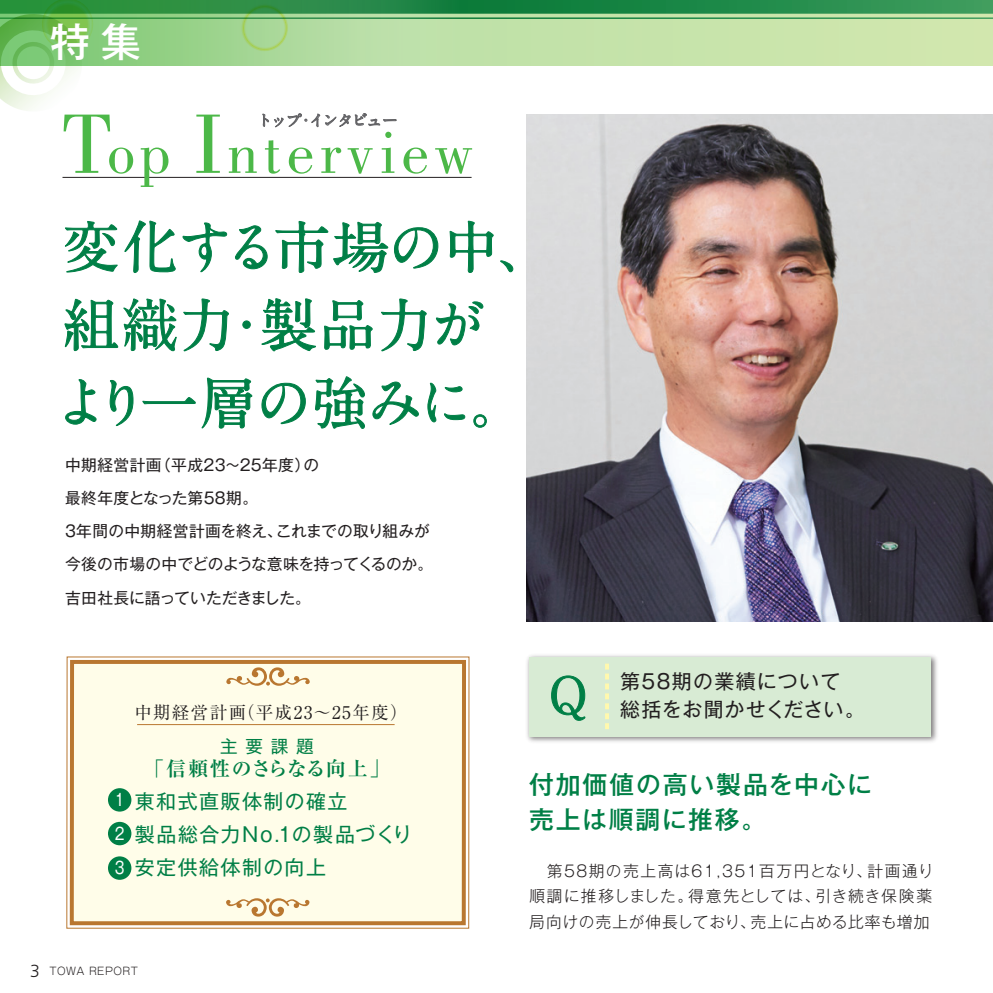
<style>
.page{position:relative;width:993px;height:993px;background:#fff}
.page>*{position:absolute;margin:0;border:0;box-sizing:border-box;transform-origin:0 0}
.t1{font:62.3px "Bodoni Std";letter-spacing:.09em;color:#4cb848}
.t2{font:700 56.7px/77.7px "A1 Mincho Std";letter-spacing:-.02em;color:#007f46}
.t3{font:700 50.75px "A1 Mincho Std";color:#007f46}
.t4{font:500 39.9px "Gothic MB101 Pro";color:#fff}
.t5{font:500 24.85px/35px "Gothic MB101 Pro";letter-spacing:.075em;color:#007f46}
.t6{font:19.95px "Gothic MB101 Pro";letter-spacing:.075em;color:#007f46}
.t7{font:700 19.95px "Ryumin Pro";color:#007f46}
.t8{font:19.95px "Gothic MB101 Pro";letter-spacing:.03em;color:#231f20}
.t9{font:19.95px "Gothic MB101 Pro";letter-spacing:.06em;color:#231f20}
.t10{font:17.5px "Ryumin Pro";letter-spacing:.08em;color:#231f20}
.t11{font:17.5px "Gothic MB101 Pro";color:#007f46}
.t12{font:16.62px/34.1px "Gothic MB101 Pro";color:#fff;text-align:justify;scale:.85 1}
.t13{font:700 16.1px "A1 Mincho Std";letter-spacing:-.075em;color:#636366}
.t14{font:15.75px/33.2px "Gothic MB101 Pro";letter-spacing:.01em;color:#231f20}
.t15{font:300 15.75px/25.7px "Gothic MB101 Pro";letter-spacing:.045em;color:#231f20;text-align:justify}
.t16{font:300 10.5px "Gothic MB101 Pro";letter-spacing:.05em;color:#231f20}
.s1{font-size:87.15px}
.s2{font-family:"Frutiger LT Std";font-size:17.5px}
</style>
<div class="page">
<div style="left:72px;top:661px;width:392px;height:261px;background:#fffde9"></div>
<div style="left:70px;top:659px;width:396px;height:265px;border:4px solid #b97730"></div>
<div style="left:108px;top:787px;width:23px;height:24px;background:#007f46;border-radius:50%"></div>
<div style="left:108px;top:821px;width:23px;height:24px;background:#007f46;border-radius:50%"></div>
<div style="left:108px;top:856px;width:23px;height:23px;background:#007f46;border-radius:50%"></div>
<svg style="left:226px;top:898px;width:83px;height:18px"></svg>
<svg style="left:226px;top:667px;width:83px;height:18px"></svg>
<hr style="left:137px;top:724px;width:257px;height:1px;background:#b97730">
<img style="left:527px;top:655px;width:410px;height:87px">
<div style="left:529px;top:656px;width:401px;height:80px;background:#d8ebd4"></div>
<svg style="left:551px;top:675px;width:34px;height:46px"></svg>
<hr style="left:62px;top:177px;width:409px;height:1px;background:#231f20">
<svg style="left:605px;top:663px;width:3px;height:66px"></svg>
<svg style="left:0;top:0;width:992px;height:127px"></svg>
<svg style="left:65px;top:221px;width:53px;height:51px"></svg>
<svg style="left:124px;top:220px;width:52px;height:53px"></svg>
<svg style="left:182px;top:222px;width:45px;height:50px"></svg>
<svg style="left:235px;top:225px;width:33px;height:44px"></svg>
<svg style="left:275px;top:220px;width:113px;height:53px"></svg>
<svg style="left:394px;top:227px;width:44px;height:41px"></svg>
<svg style="left:449px;top:220px;width:44px;height:53px"></svg>
<svg style="left:500px;top:260px;width:13px;height:12px"></svg>
<svg style="left:64px;top:298px;width:112px;height:54px"></svg>
<svg style="left:183px;top:298px;width:46px;height:53px"></svg>
<div style="left:242px;top:320px;width:8px;height:8px;border:1px solid #007f46;border-radius:50%"></div>
<svg style="left:261px;top:298px;width:55px;height:53px"></svg>
<svg style="left:324px;top:300px;width:48px;height:50px"></svg>
<svg style="left:381px;top:298px;width:45px;height:53px"></svg>
<svg style="left:435px;top:301px;width:48px;height:44px"></svg>
<svg style="left:65px;top:379px;width:32px;height:45px"></svg>
<svg style="left:109px;top:380px;width:24px;height:46px"></svg>
<svg style="left:142px;top:377px;width:110px;height:52px"></svg>
<svg style="left:261px;top:382px;width:45px;height:42px"></svg>
<svg style="left:315px;top:376px;width:50px;height:53px"></svg>
<svg style="left:372px;top:381px;width:47px;height:44px"></svg>
<svg style="left:427px;top:382px;width:38px;height:40px"></svg>
<svg style="left:473px;top:414px;width:14px;height:14px"></svg>
<img style="left:526px;top:114px;width:466px;height:507px">
<h3 class="t4" style="left:50px;top:8px;width:92px">特集</h3>
<p class="t13" style="left:257px;top:107px;width:143px">トップ・インタビュー</p>
<h1 class="t1" style="left:63px;top:118px;width:411px"><span class="s1">T</span>op <span class="s1">I</span>nterview</h1>
<h2 class="t2" style="left:54px;top:200px;width:501px">変化する市場の中、組織力・製品力が<br>より一層の強みに。</h2>
<p class="t14" style="left:65px;top:445px;width:369px">中期経営計画（平成23～25年度）の<br>最終年度となった第58期。<br>3年間の中期経営計画を終え、これまでの取り組みが今後の市場の中でどのような意味を持ってくるのか。吉田社長に語っていただきました。</p>
<p class="t10" style="left:134px;top:698px;width:274px">中期経営計画（平成23～25年度）</p>
<p class="t11" style="left:220px;top:731px;width:95px">主要課題</p>
<p class="t7" style="left:144px;top:752px;width:247px">「信頼性のさらなる向上」</p>
<p class="t6" style="left:113px;top:784px;width:236px">　東和式直販体制の確立</p>
<p class="t6" style="left:135px;top:817px;width:279px">製品総合力No.1の製品づくり</p>
<p class="t6" style="left:113px;top:850px;width:214px">　安定供給体制の向上</p>
<p class="t12" style="left:115px;top:780px;width:13px">1<br>2<br>3</p>
<p class="t16" style="left:30px;top:962px;width:109px"><span class="s2">3</span> TOWA REPORT</p>
<h3 class="t3" style="left:548px;top:653px;width:40px">Q</h3>
<p class="t9" style="left:620px;top:664px;width:222px">第58期の業績について</p>
<p class="t8" style="left:620px;top:692px;width:246px">総括をお聞かせください。</p>
<h3 class="t5" style="left:529px;top:763px;width:344px">付加価値の高い製品を中心に売上は順調に推移。</h3>
<p class="t15" style="left:529px;top:855px;width:406px">　第58期の売上高は61,351百万円となり、計画通り順調に推移しました。得意先としては、引き続き保険薬局向けの売上が伸長しており、売上に占める比率も増加</p>
</div>
